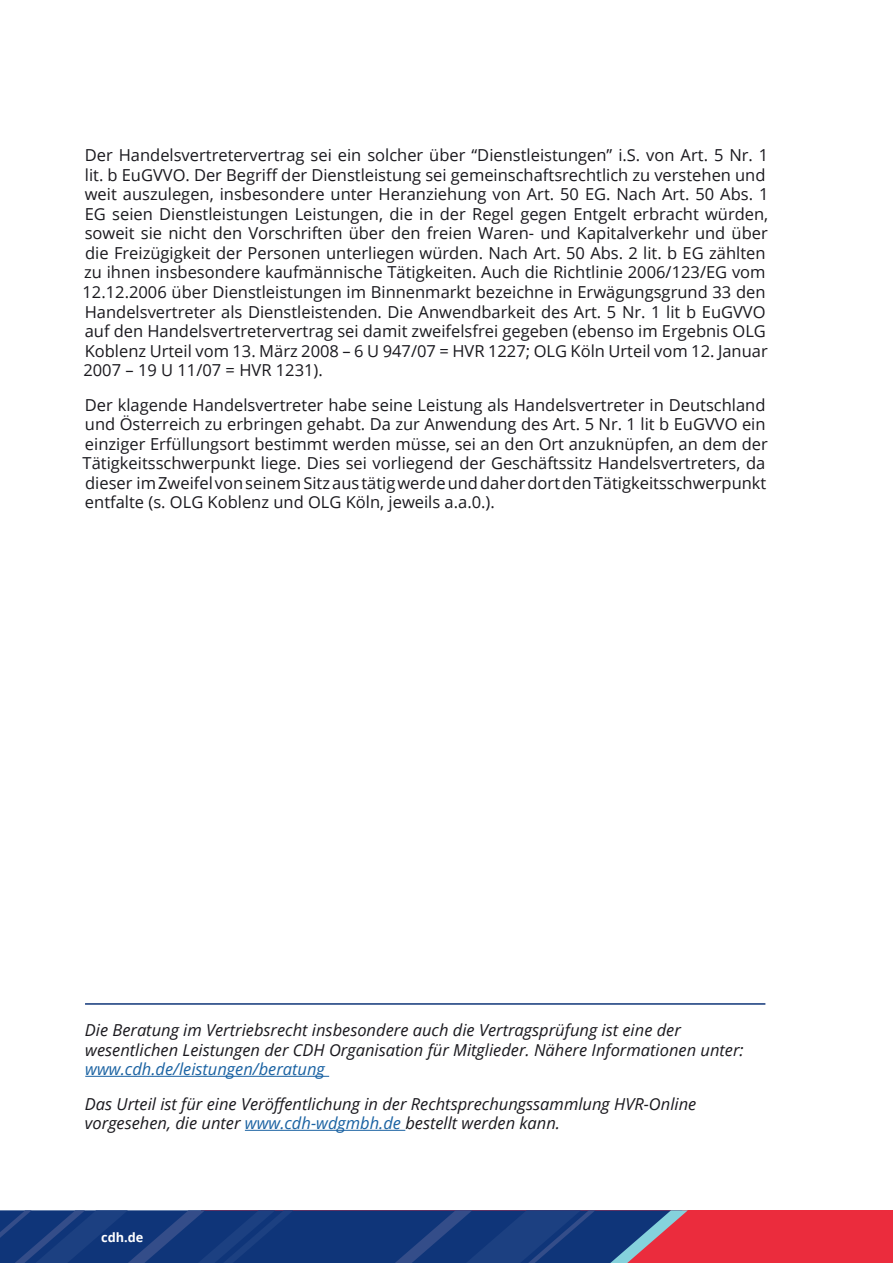
<style>
.page{position:relative;width:893px;height:1263px;background:#fff}
.page>*{position:absolute;margin:0;border:0;box-sizing:border-box;transform-origin:0 0}
.t1{font:16.5px/19.5px "Open Sans";color:#1a191e}
.t2{font:italic 16.5px/19.5px "Open Sans";color:#1a191e}
.t3{font:italic 16.5px "Open Sans";color:#1a62a2}
.t4{font:700 12.75px "Open Sans";color:#fff}
.s1{color:#1a62a2}
</style>
<div class="page">
<hr style="left:85px;top:1076px;width:244px;height:1px;background:#1a62a2">
<hr style="left:245px;top:1130px;width:160px;height:1px;background:#1a62a2">
<hr style="left:85px;top:1003px;width:680px;height:2px;background:#0f3579">
<div style="left:202px;top:1210px;width:691px;height:53px;background:#eb2c3d"></div>
<svg style="left:0;top:1210px;width:688px;height:53px;background:#213c7b"></svg>
<p class="t1" style="left:83px;top:145px;width:687px">Der Handelsvertretervertrag sei ein solcher über “Dienstleistungen” i.S. von Art. 5 Nr. 1 lit. b EuGVVO. Der Begriff der Dienstleistung sei gemeinschaftsrechtlich zu verstehen und weit auszulegen, insbesondere unter Heranziehung von Art. 50 EG. Nach Art. 50 Abs. 1<br>EG seien Dienstleistungen Leistungen, die in der Regel gegen Entgelt erbracht würden, soweit sie nicht den Vorschriften über den freien Waren- und Kapitalverkehr und über die Freizügigkeit der Personen unterliegen würden. Nach Art. 50 Abs. 2 lit. b EG zählten zu ihnen insbesondere kaufmännische Tätigkeiten. Auch die Richtlinie 2006/123/EG vom 12.12.2006 über Dienstleistungen im Binnenmarkt bezeichne in Erwägungsgrund 33 den Handelsvertreter als Dienstleistenden. Die Anwendbarkeit des Art. 5 Nr. 1 lit b EuGVVO auf den Handelsvertretervertrag sei damit zweifelsfrei gegeben (ebenso im Ergebnis OLG Koblenz Urteil vom 13. März 2008 – 6 U 947/07 = HVR 1227; OLG Köln Urteil vom 12. Januar 2007 – 19 U 11/07 = HVR 1231).</p>
<p class="t1" style="left:83px;top:394px;width:687px">Der klagende Handelsvertreter habe seine Leistung als Handelsvertreter in Deutschland und Österreich zu erbringen gehabt. Da zur Anwendung des Art. 5 Nr. 1 lit b EuGVVO ein einziger Erfüllungsort bestimmt werden müsse, sei an den Ort anzuknüpfen, an dem der Tätigkeitsschwerpunkt liege. Dies sei vorliegend der Geschäftssitz Handelsvertreters, da dieser im Zweifel von seinem Sitz aus tätig werde und daher dort den Tätigkeitsschwerpunkt entfalte (s. OLG Koblenz und OLG Köln, jeweils a.a.0.).</p>
<p class="t2" style="left:85px;top:1020px;width:660px">Die Beratung im Vertriebsrecht insbesondere auch die Vertragsprüfung ist eine der wesentlichen Leistungen der CDH Organisation für Mitglieder. Nähere Informationen unter:</p>
<p class="t3" style="left:85px;top:1058px;width:241px">www.cdh.de/leistungen/beratung</p>
<p class="t2" style="left:85px;top:1093px;width:613px">Das Urteil ist für eine Veröffentlichung in der Rechtsprechungssammlung HVR-Online vorgesehen, die unter <span class="s1">www.cdh-wdgmbh.de</span> bestellt werden kann.</p>
<p class="t4" style="left:101px;top:1228px;width:44px">cdh.de</p>
</div>
